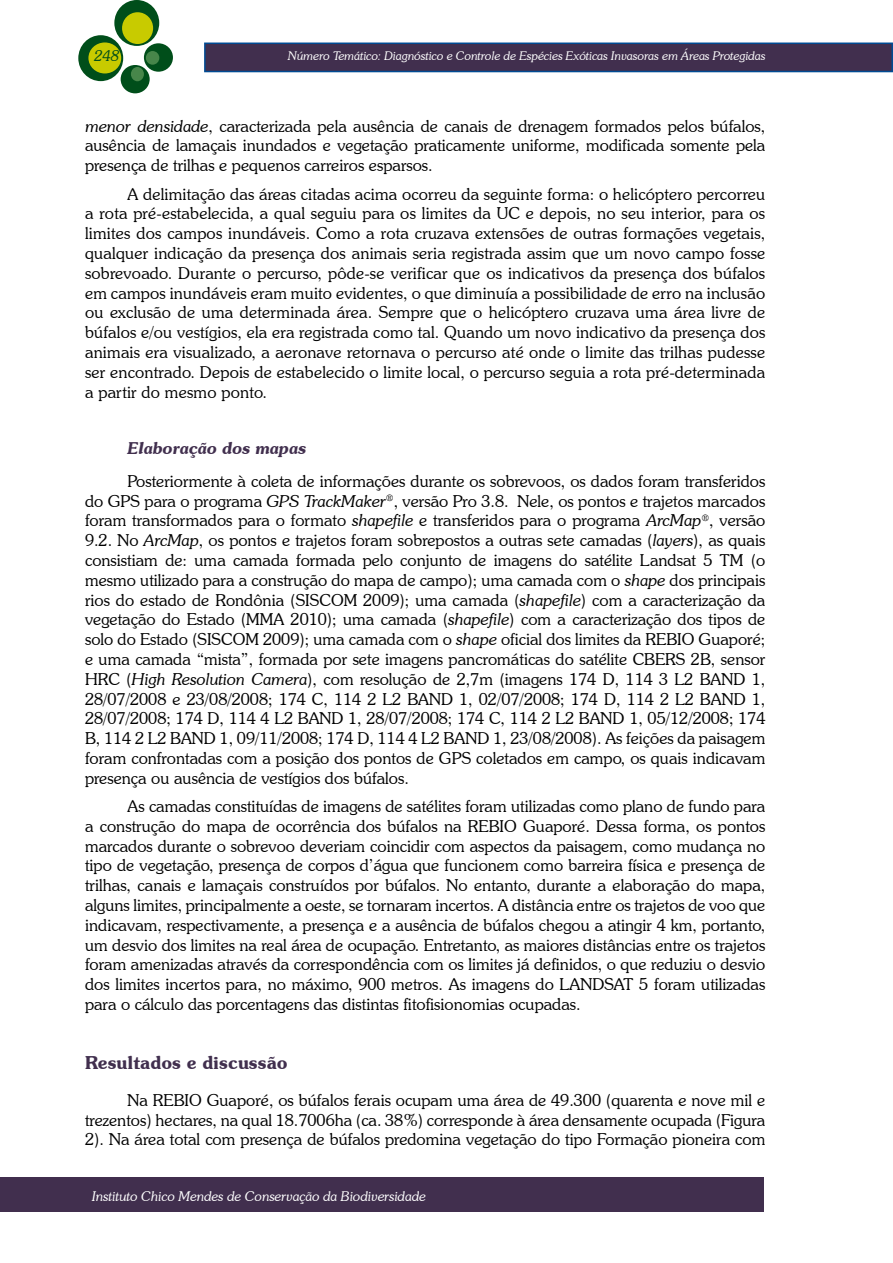
<style>
.page{position:relative;width:893px;height:1263px;background:#fff}
.page>*{position:absolute;margin:0;border:0;box-sizing:border-box;transform-origin:0 0}
.t1{font:600 18px "Souvenir IT Cby BT";color:#412f4e}
.t2{font:300 16.5px/19.8px "Souvenir IT Cby BT";color:#000;text-align:justify}
.t3{font:italic 600 16.5px "Souvenir IT Cby BT";color:#412f4e}
.t4{font:italic 300 15px "Souvenir IT Cby BT";color:#004e1a}
.t5{font:italic 300 13.5px "Souvenir IT Cby BT";color:#fff}
.t6{font:italic 300 12px "Souvenir IT Cby BT";color:#fff}
.s1{font-style:italic}
</style>
<div class="page">
<div style="left:205px;top:43px;width:687px;height:29px;background:#412f4e"></div>
<div style="left:204px;top:43px;width:689px;height:29px;border:2px solid #004b93"></div>
<div style="left:114px;top:0;width:45px;height:46px;background:#004e1a;border-radius:50%"></div>
<div style="left:78px;top:35px;width:45px;height:46px;background:#004e1a;border-radius:50%"></div>
<div style="left:144px;top:43px;width:29px;height:29px;background:#004e1a;border-radius:50%"></div>
<div style="left:121px;top:65px;width:29px;height:28px;background:#004e1a;border-radius:50%"></div>
<div style="left:122px;top:12px;width:31px;height:32px;background:#c8cb00;border-radius:50%"></div>
<div style="left:88px;top:42px;width:33px;height:31px;background:#c8cb00;border-radius:50%"></div>
<div style="left:146px;top:51px;width:13px;height:14px;background:#47864a;border-radius:50%"></div>
<div style="left:131px;top:67px;width:13px;height:14px;background:#47864a;border-radius:50%"></div>
<div style="left:0;top:1178px;width:764px;height:34px;background:#412f4e"></div>
<p class="t4" style="left:95px;top:46px;width:26px">248</p>
<p class="t6" style="left:288px;top:49px;width:479px">Número Temático: Diagnóstico e Controle de Espécies Exóticas Invasoras em Áreas Protegidas</p>
<p class="t2" style="left:85px;top:116px;width:682px"><span class="s1">menor densidade</span>, caracterizada pela ausência de canais de drenagem formados pelos búfalos, ausência de lamaçais inundados e vegetação praticamente uniforme, modificada somente pela presença de trilhas e pequenos carreiros esparsos.</p>
<p class="t2" style="left:85px;top:184px;width:682px;text-indent:43px">A delimitação das áreas citadas acima ocorreu da seguinte forma: o helicóptero percorreu a rota pré-estabelecida, a qual seguiu para os limites da UC e depois, no seu interior, para os limites dos campos inundáveis. Como a rota cruzava extensões de outras formações vegetais, qualquer indicação da presença dos animais seria registrada assim que um novo campo fosse sobrevoado. Durante o percurso, pôde-se verificar que os indicativos da presença dos búfalos em campos inundáveis eram muito evidentes, o que diminuía a possibilidade de erro na inclusão ou exclusão de uma determinada área. Sempre que o helicóptero cruzava uma área livre de búfalos e/ou vestígios, ela era registrada como tal. Quando um novo indicativo da presença dos animais era visualizado, a aeronave retornava o percurso até onde o limite das trilhas pudesse ser encontrado. Depois de estabelecido o limite local, o percurso seguia a rota pré-determinada a partir do mesmo ponto.</p>
<p class="t3" style="left:128px;top:438px;width:180px">Elaboração dos mapas</p>
<p class="t2" style="left:85px;top:471px;width:682px;text-indent:43px">Posteriormente à coleta de informações durante os sobrevoos, os dados foram transferidos do GPS para o programa <span class="s1">GPS TrackMaker</span><sup>®</sup>, versão Pro 3.8. Nele, os pontos e trajetos marcados foram transformados para o formato <span class="s1">shapefile</span> e transferidos para o programa <span class="s1">ArcMap</span><sup>®</sup>, versão 9.2. No <span class="s1">ArcMap</span>, os pontos e trajetos foram sobrepostos a outras sete camadas (<span class="s1">layers</span>), as quais consistiam de: uma camada formada pelo conjunto de imagens do satélite Landsat 5 TM (o mesmo utilizado para a construção do mapa de campo); uma camada com o <span class="s1">shape</span> dos principais rios do estado de Rondônia (SISCOM 2009); uma camada (<span class="s1">shapefile</span>) com a caracterização da vegetação do Estado (MMA 2010); uma camada (<span class="s1">shapefile</span>) com a caracterização dos tipos de solo do Estado (SISCOM 2009); uma camada com o <span class="s1">shape</span> oficial dos limites da REBIO Guaporé; e uma camada “mista”, formada por sete imagens pancromáticas do satélite CBERS 2B, sensor HRC (<span class="s1">High Resolution Camera</span>), com resolução de 2,7m (imagens 174 D, 114 3 L2 BAND 1, 28/07/2008 e 23/08/2008; 174 C, 114 2 L2 BAND 1, 02/07/2008; 174 D, 114 2 L2 BAND 1, 28/07/2008; 174 D, 114 4 L2 BAND 1, 28/07/2008; 174 C, 114 2 L2 BAND 1, 05/12/2008; 174<br>B, 114 2 L2 BAND 1, 09/11/2008; 174 D, 114 4 L2 BAND 1, 23/08/2008). As feições da paisagem foram confrontadas com a posição dos pontos de GPS coletados em campo, os quais indicavam presença ou ausência de vestígios dos búfalos.</p>
<p class="t2" style="left:85px;top:796px;width:682px;text-indent:43px">As camadas constituídas de imagens de satélites foram utilizadas como plano de fundo para a construção do mapa de ocorrência dos búfalos na REBIO Guaporé. Dessa forma, os pontos marcados durante o sobrevoo deveriam coincidir com aspectos da paisagem, como mudança no tipo de vegetação, presença de corpos d’água que funcionem como barreira física e presença de trilhas, canais e lamaçais construídos por búfalos. No entanto, durante a elaboração do mapa, alguns limites, principalmente a oeste, se tornaram incertos. A distância entre os trajetos de voo que indicavam, respectivamente, a presença e a ausência de búfalos chegou a atingir 4 km, portanto, um desvio dos limites na real área de ocupação. Entretanto, as maiores distâncias entre os trajetos foram amenizadas através da correspondência com os limites já definidos, o que reduziu o desvio dos limites incertos para, no máximo, 900 metros. As imagens do LANDSAT 5 foram utilizadas para o cálculo das porcentagens das distintas fitofisionomias ocupadas.</p>
<p class="t1" style="left:85px;top:1051px;width:204px">Resultados e discussão</p>
<p class="t2" style="left:85px;top:1090px;width:682px;text-indent:43px">Na REBIO Guaporé, os búfalos ferais ocupam uma área de 49.300 (quarenta e nove mil e trezentos) hectares, na qual 18.7006ha (ca. 38%) corresponde à área densamente ocupada (Figura 2). Na área total com presença de búfalos predomina vegetação do tipo Formação pioneira com</p>
<p class="t5" style="left:92px;top:1188px;width:335px">Instituto Chico Mendes de Conservação da Biodiversidade</p>
</div>
